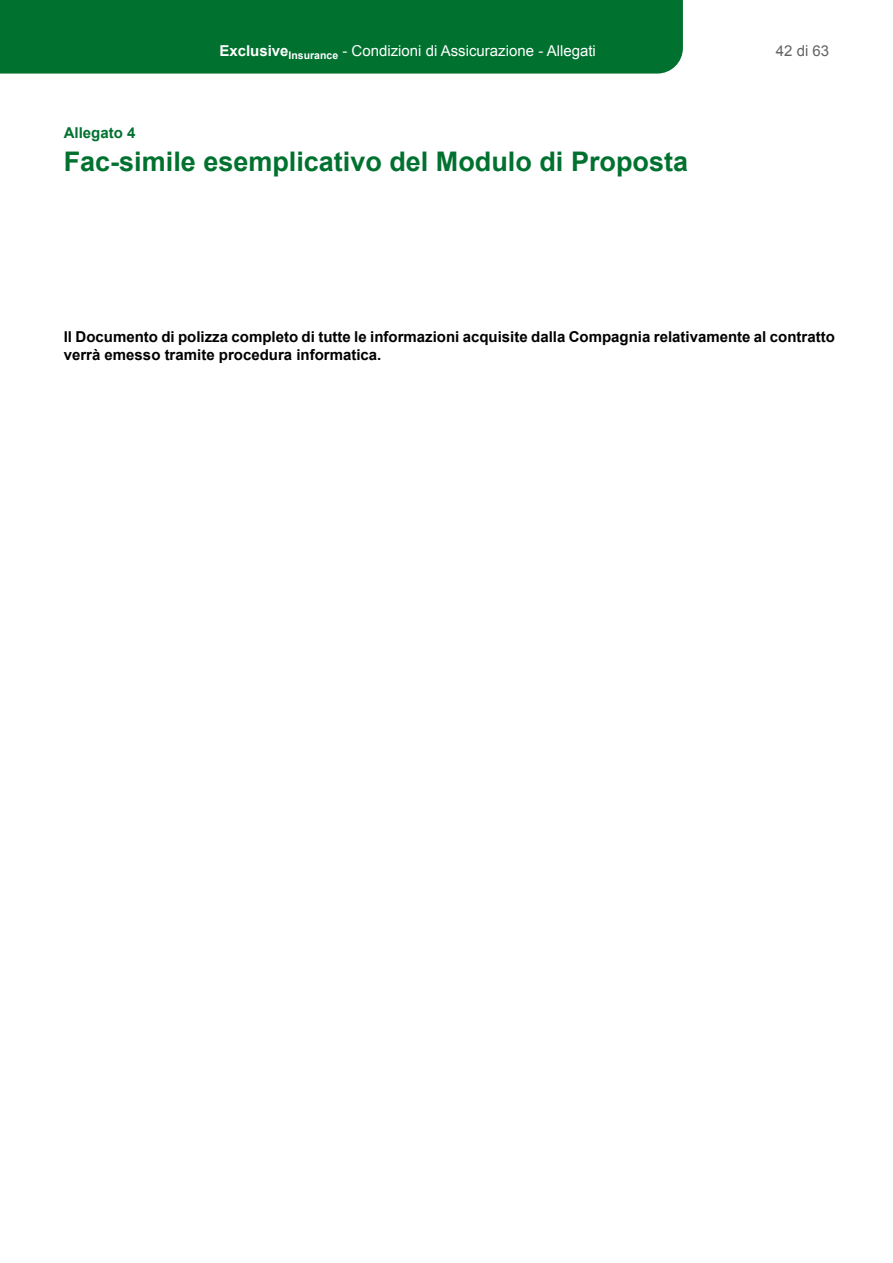
<style>
.page{position:relative;width:893px;height:1263px;background:#fff}
.page>*{position:absolute;margin:0;border:0;box-sizing:border-box;transform-origin:0 0}
.t1{font:700 27px "Arial";color:#00712f}
.t2{font:700 15px/18px "Arial";color:#000}
.t3{font:15px "Arial";color:#fff}
.t4{font:700 15px "Arial";color:#00712f}
.t5{font:15px "Arial";color:#646363}
.s1{font-weight:700}
</style>
<div class="page">
<div style="left:0;top:0;width:683px;height:74px;background:#00712f"></div>
<p class="t3" style="left:219px;top:41px;width:378px"><span class="s1">Exclusive</span><sub>Insurance</sub> - Condizioni di Assicurazione - Allegati</p>
<p class="t5" style="left:776px;top:41px;width:55px">42 di 63</p>
<p class="t4" style="left:64px;top:123px;width:73px">Allegato 4</p>
<h1 class="t1" style="left:64px;top:144px;width:626px">Fac-simile esemplicativo del Modulo di Proposta</h1>
<p class="t2" style="left:64px;top:328px;width:773px">Il Documento di polizza completo di tutte le informazioni acquisite dalla Compagnia relativamente al contratto verrà emesso tramite procedura informatica.</p>
</div>
